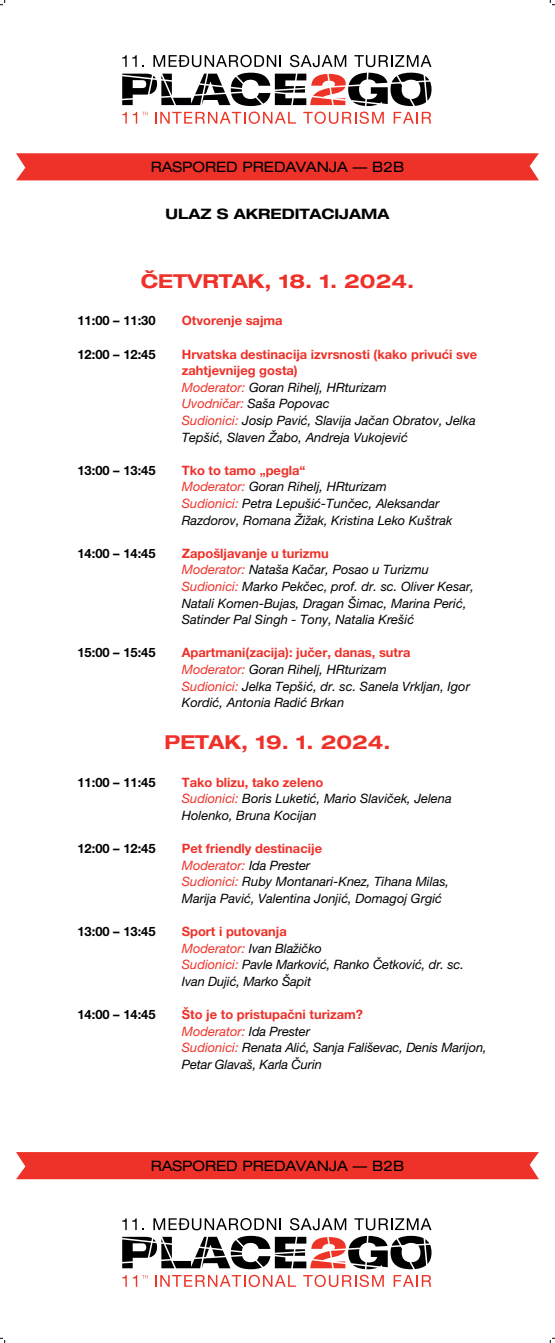
<style>
.page{position:relative;width:555px;height:1343px;background:#fff}
.page>*{position:absolute;margin:0;border:0;box-sizing:border-box;transform-origin:0 0}
.t1{font:700 expanded 19.2px "Helvetica Neue LT Pro";color:#ee3129}
.t2{font:expanded 14.4px "Helvetica Neue LT Pro";color:#000}
.t3{font:700 expanded 14.4px "Helvetica Neue LT Pro";color:#000}
.t4{font:italic 12.9px/16.6px "Helvetica Neue LT Pro";color:#000}
.t5{font:700 12.9px "Helvetica Neue LT Pro";color:#000}
.t6{font:700 12.9px "Helvetica Neue LT Pro";color:#ee3129}
.s1{font-weight:700;font-style:normal;color:#ee3129}
.s2{color:#ee3129}
</style>
<div class="page">
<div style="left:16px;top:153px;width:523px;height:27px;background:#ee3129"></div>
<div style="left:16px;top:1152px;width:523px;height:27px;background:#ee3129"></div>
<svg style="left:122px;top:73px;width:309px;height:33px"></svg>
<svg style="left:122px;top:55px;width:22px;height:12px"></svg>
<svg style="left:153px;top:55px;width:128px;height:12px"></svg>
<svg style="left:290px;top:55px;width:56px;height:12px"></svg>
<svg style="left:354px;top:55px;width:77px;height:12px"></svg>
<svg style="left:122px;top:112px;width:5px;height:12px"></svg>
<svg style="left:155px;top:112px;width:141px;height:12px"></svg>
<svg style="left:303px;top:112px;width:81px;height:12px"></svg>
<svg style="left:394px;top:112px;width:37px;height:12px"></svg>
<svg style="left:133px;top:112px;width:15px;height:12px"></svg>
<svg style="left:122px;top:1236px;width:309px;height:33px"></svg>
<svg style="left:122px;top:1218px;width:22px;height:12px"></svg>
<svg style="left:153px;top:1218px;width:128px;height:12px"></svg>
<svg style="left:290px;top:1218px;width:56px;height:12px"></svg>
<svg style="left:354px;top:1218px;width:77px;height:12px"></svg>
<svg style="left:122px;top:1275px;width:5px;height:12px"></svg>
<svg style="left:155px;top:1275px;width:141px;height:12px"></svg>
<svg style="left:303px;top:1275px;width:81px;height:12px"></svg>
<svg style="left:394px;top:1275px;width:37px;height:12px"></svg>
<svg style="left:133px;top:1275px;width:15px;height:12px"></svg>
<svg style="left:0;top:0;width:6px;height:6px"></svg>
<p class="t2" style="left:151px;top:159px;width:255px">RASPORED PREDAVANJA — B2B</p>
<p class="t3" style="left:165px;top:205px;width:225px">ULAZ S AKREDITACIJAMA</p>
<h1 class="t1" style="left:141px;top:269px;width:275px">ČETVRTAK, 18. 1. 2024.</h1>
<p class="t5" style="left:77px;top:313px;width:80px">11:00 – 11:30</p>
<p class="t5" style="left:77px;top:346px;width:80px">12:00 – 12:45</p>
<p class="t5" style="left:77px;top:462px;width:80px">13:00 – 13:45</p>
<p class="t5" style="left:77px;top:545px;width:80px">14:00 – 14:45</p>
<p class="t5" style="left:77px;top:645px;width:80px">15:00 – 15:45</p>
<p class="t6" style="left:182px;top:313px;width:102px">Otvorenje sajma</p>
<p class="t4" style="left:182px;top:345px;width:297px"><span class="s1">Hrvatska destinacija izvrsnosti (kako privući sve zahtjevnijeg gosta)<br></span><span class="s2">Moderator:</span> Goran Rihelj, HRturizam<br><span class="s2">Uvodničar:</span> Saša Popovac<br><span class="s2">Sudionici:</span> Josip Pavić, Slavija Jačan Obratov, Jelka Tepšić, Slaven Žabo, Andreja Vukojević</p>
<p class="t4" style="left:182px;top:462px;width:272px"><span class="s1">Tko to tamo „pegla“<br></span><span class="s2">Moderator:</span> Goran Rihelj, HRturizam<br><span class="s2">Sudionici:</span> Petra Lepušić-Tunčec, Aleksandar Razdorov, Romana Žižak, Kristina Leko Kuštrak</p>
<p class="t4" style="left:182px;top:545px;width:294px"><span class="s1">Zapošljavanje u turizmu<br></span><span class="s2">Moderator:</span> Nataša Kačar, Posao u Turizmu <span class="s2">Sudionici:</span> Marko Pekčec, prof. dr. sc. Oliver Kesar, Natali Komen-Bujas, Dragan Šimac, Marina Perić, Satinder Pal Singh - Tony, Natalia Krešić</p>
<p class="t4" style="left:182px;top:644px;width:290px"><span class="s1">Apartmani(zacija): jučer, danas, sutra </span><span class="s2">Moderator:</span> Goran Rihelj, HRturizam<br><span class="s2">Sudionici:</span> Jelka Tepšić, dr. sc. Sanela Vrkljan, Igor Kordić, Antonia Radić Brkan</p>
<p class="t5" style="left:77px;top:774px;width:80px">11:00 – 11:45</p>
<p class="t5" style="left:77px;top:841px;width:80px">12:00 – 12:45</p>
<p class="t5" style="left:77px;top:923px;width:80px">13:00 – 13:45</p>
<p class="t5" style="left:77px;top:1006px;width:80px">14:00 – 14:45</p>
<h1 class="t1" style="left:164px;top:730px;width:228px">PETAK, 19. 1. 2024.</h1>
<p class="t4" style="left:182px;top:774px;width:271px"><span class="s1">Tako blizu, tako zeleno<br></span><span class="s2">Sudionici:</span> Boris Luketić, Mario Slaviček, Jelena<br>Holenko, Bruna Kocijan</p>
<p class="t4" style="left:182px;top:840px;width:269px"><span class="s1">Pet friendly destinacije<br></span><span class="s2">Moderator:</span> Ida Prester<br><span class="s2">Sudionici:</span> Ruby Montanari-Knez, Tihana Milas, Marija Pavić, Valentina Jonjić, Domagoj Grgić</p>
<p class="t4" style="left:182px;top:923px;width:284px"><span class="s1">Sport i putovanja<br></span><span class="s2">Moderator:</span> Ivan Blažičko<br><span class="s2">Sudionici:</span> Pavle Marković, Ranko Četković, dr. sc.<br>Ivan Dujić, Marko Šapit</p>
<p class="t4" style="left:182px;top:1006px;width:306px"><span class="s1">Što je to pristupačni turizam?<br></span><span class="s2">Moderator:</span> Ida Prester<br><span class="s2">Sudionici:</span> Renata Alić, Sanja Fališevac, Denis Marijon, Petar Glavaš, Karla Čurin</p>
<p class="t2" style="left:151px;top:1157px;width:255px">RASPORED PREDAVANJA — B2B</p>
</div>
